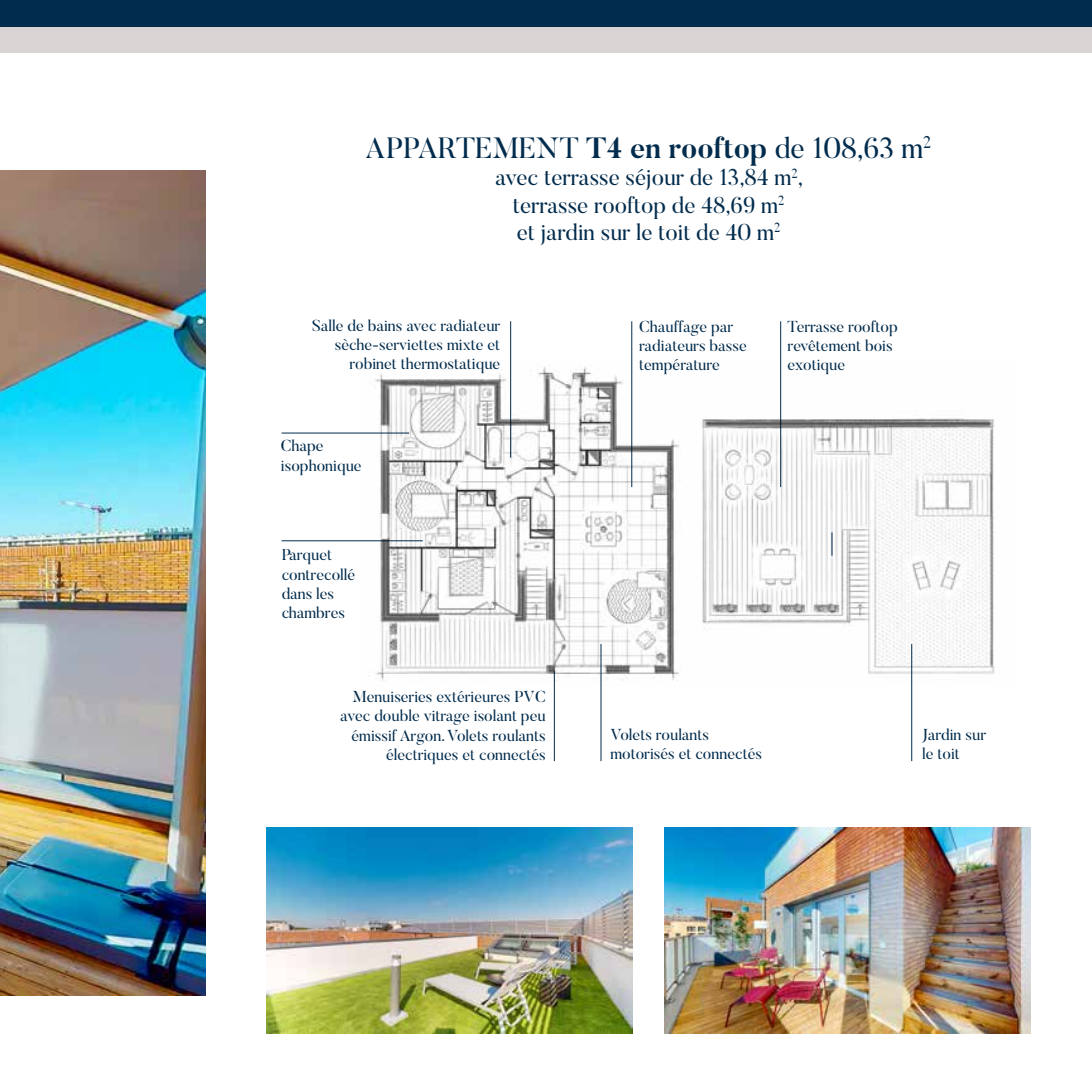
<style>
.page{position:relative;width:1092px;height:1092px;background:#fff}
.page>*{position:absolute;margin:0;border:0;box-sizing:border-box;transform-origin:0 0}
.t1{font:29.05px "Butler";color:#022c4d}
.t2{font:22.75px/27.3px "Butler";color:#022c4d;text-align:center}
.t3{font:15.75px/19.2px "Butler";color:#022c4d}
.s1{font-weight:700}
</style>
<div class="page">
<img style="left:0;top:170px;width:206px;height:825px">
<div style="left:0;top:26px;width:1091px;height:26px;background:#d3cfcf"></div>
<div style="left:0;top:0;width:1091px;height:26px;background:#022c4d"></div>
<img style="left:358px;top:359px;width:637px;height:327px">
<hr style="left:780px;top:321px;width:1px;height:166px;background:#022c4d">
<hr style="left:631px;top:321px;width:1px;height:166px;background:#022c4d">
<hr style="left:510px;top:321px;width:1px;height:136px;background:#022c4d">
<hr style="left:554px;top:670px;width:1px;height:91px;background:#022c4d">
<hr style="left:600px;top:644px;width:1px;height:117px;background:#022c4d">
<hr style="left:911px;top:644px;width:1px;height:117px;background:#022c4d">
<svg style="left:831px;top:532px;width:1px;height:23px"></svg>
<hr style="left:281px;top:540px;width:142px;height:1px;background:#022c4d">
<hr style="left:281px;top:432px;width:128px;height:1px;background:#022c4d">
<img style="left:266px;top:827px;width:366px;height:206px">
<img style="left:664px;top:827px;width:366px;height:206px">
<h1 class="t1" style="left:366px;top:129px;width:567px">APPARTEMENT <span class="s1">T4 en rooftop</span> de 108,63 m<sup>2</sup></h1>
<h2 class="t2" style="left:495px;top:163px;width:309px">avec terrasse séjour de 13,84 m<sup>2</sup>, terrasse rooftop de 48,69 m<sup>2<br></sup>et jardin sur le toit de 40 m<sup>2</sup></h2>
<p class="t3" style="left:312px;top:315px;width:190px;text-align:right">Salle de bains avec radiateur sèche-serviettes mixte et robinet thermostatique</p>
<p class="t3" style="left:281px;top:436px;width:82px">Chape isophonique</p>
<p class="t3" style="left:281px;top:545px;width:75px">Parquet contrecollé dans les chambres</p>
<p class="t3" style="left:340px;top:687px;width:207px;text-align:right">Menuiseries extérieures PVC avec double vitrage isolant peu émissif Argon. Volets roulants électriques et connectés</p>
<p class="t3" style="left:639px;top:316px;width:109px">Chauffage par radiateurs basse température</p>
<p class="t3" style="left:787px;top:316px;width:112px">Terrasse rooftop revêtement bois exotique</p>
<p class="t3" style="left:610px;top:724px;width:153px">Volets roulants motorisés et connectés</p>
<p class="t3" style="left:922px;top:724px;width:65px">Jardin sur le toit</p>
</div>
